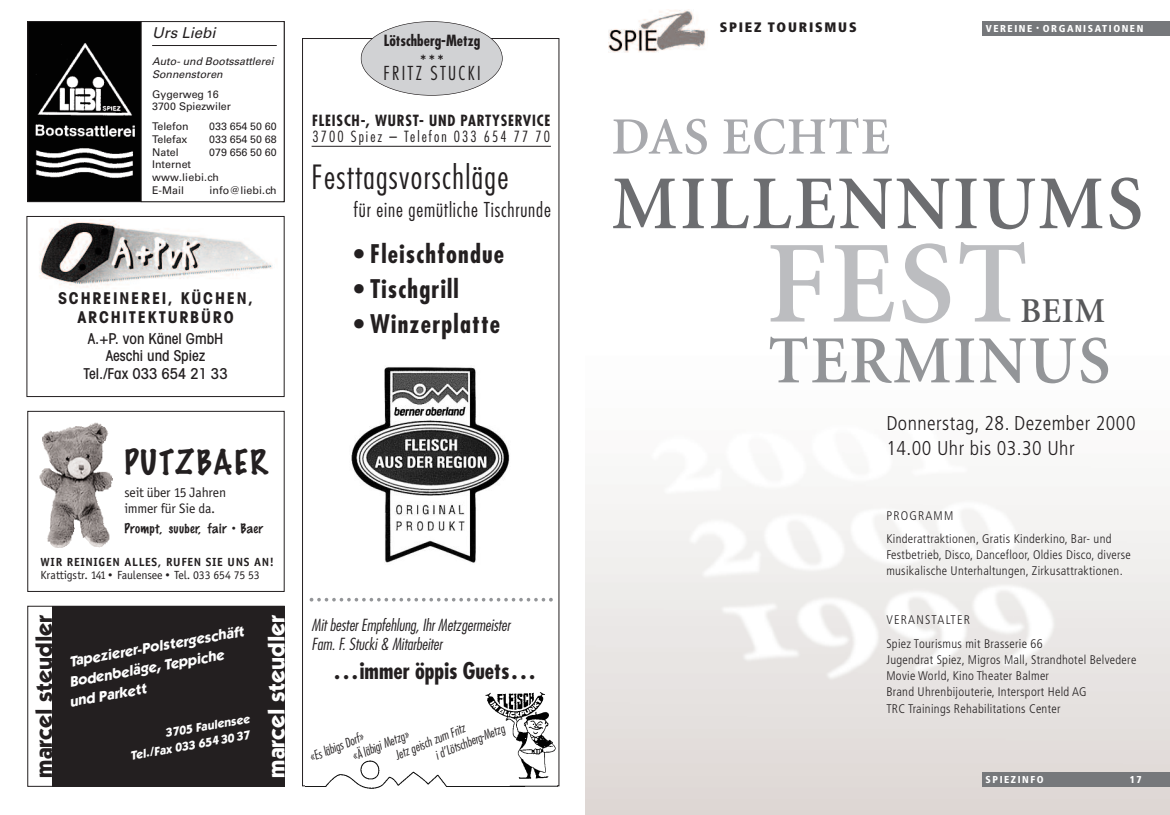
<style>
.page{position:relative;width:1170px;height:815px;background:#fff}
.page>*{position:absolute;margin:0;border:0;box-sizing:border-box;transform-origin:0 0}
.t1{font:600 117.5px "Minion";color:#bcbdc0}
.t2{font:600 76.25px "Minion";letter-spacing:.03em;color:#6c6d70}
.t3{font:600 67.5px "Minion";letter-spacing:.025em;color:#939598}
.t4{font:600 52.5px "Minion";letter-spacing:.025em;color:#a8a9ad}
.t5{font:600 35px "Minion";color:#57585a}
.t6{font:34.75px "Antares";letter-spacing:.08em;color:#231f20}
.t7{font:300 condensed 32.5px "Futura";letter-spacing:.04em;color:#231f20}
.t8{font:700 condensed 25px "Futura";letter-spacing:.05em;color:#231f20}
.t9{font:700 23.38px "Itc Kabel";color:#231f20}
.t10{font:700 23.38px "Itc Kabel";color:#fff}
.t11{font:700 condensed 22.5px "Futura";color:#231f20}
.t12{font:300 condensed 20px/25px "Frutiger";letter-spacing:.025em;color:#231f20}
.t13{font:300 condensed 20px "Futura";letter-spacing:.04em;color:#231f20}
.t14{font:300 condensed 18.75px "Futura";letter-spacing:.125em;color:#231f20}
.t15{font:italic 300 condensed 16.25px/19.4px "Futura";color:#231f20}
.t16{font:700 condensed 16.25px/18.8px "Avant Garde";letter-spacing:.11em;color:#231f20;text-align:center}
.t17{font:500 condensed 15px/17.5px "Avant Garde";color:#231f20;text-align:center}
.t18{font:700 condensed 15px "Futura";letter-spacing:.055em;color:#231f20}
.t19{font:300 condensed 15px "Futura";letter-spacing:.135em;color:#231f20}
.t20{font:700 condensed 15px/20px "Futura";color:#231f20;text-align:center}
.t21{font:italic 15px "Univers";color:#231f20}
.t22{font:italic 700 14.75px/19.8px "Itc Kabel";color:#fff}
.t23{font:900 condensed 13.75px "Frutiger";letter-spacing:.13em;color:#231f20}
.t24{font:13.62px/16.1px "Officina Sans";letter-spacing:-.015em;color:#231f20}
.t25{font:13.62px "Antares";letter-spacing:.04em;color:#231f20}
.t26{font:300 condensed 12.5px/16.2px "Frutiger";letter-spacing:.025em;color:#231f20}
.t27{font:italic 300 condensed 12.5px "Futura";color:#231f20}
.t28{font:italic 700 12.38px/16px "Itc Kabel";color:#fff;text-align:right}
.t29{font:11.75px/13px "Officina Sans";letter-spacing:-.01em;color:#231f20}
.t30{font:10.62px/12.8px "Univers";color:#231f20}
.t31{font:italic 10.62px/12.8px "Univers";color:#231f20}
.t32{font:900 condensed 10px "Frutiger";letter-spacing:.155em;color:#fff}
.s1{font-weight:700}
.s2{font-size:8.75px}
.s3{font-size:6.25px}
</style>
<div class="page">
<img style="left:608px;top:9px;width:98px;height:44px">
<div style="left:981px;top:21px;width:188px;height:14px;background:#76787b"></div>
<div style="left:981px;top:772px;width:188px;height:15px;background:#76787b"></div>
<img style="left:305px;top:692px;width:252px;height:97px">
<hr style="left:311px;top:146px;width:240px;height:1px;background:#231f20">
<svg style="left:309px;top:598px;width:243px;height:4px"></svg>
<div style="left:361px;top:22px;width:141px;height:73px;background:#d1d2d4;border-radius:50%"></div>
<img style="left:351px;top:367px;width:159px;height:196px">
<img style="left:39px;top:218px;width:234px;height:69px">
<div style="left:27px;top:216px;width:257px;height:181px;border:1px solid #231f20"></div>
<img style="left:29px;top:23px;width:112px;height:177px">
<div style="left:141px;top:21px;width:143px;height:181px;border:1px solid #231f20"></div>
<hr style="left:152px;top:45px;width:125px;height:1px;background:#231f20">
<div style="left:52px;top:606px;width:232px;height:181px;background:#231f20"></div>
<div style="left:27px;top:411px;width:257px;height:181px;border:1px solid #231f20"></div>
<img style="left:39px;top:422px;width:74px;height:126px">
<p class="t21" style="left:152px;top:27px;width:65px">Urs Liebi</p>
<p class="t31" style="left:152px;top:56px;width:123px">Auto- und Bootssattlerei<br>Sonnenstoren</p>
<p class="t30" style="left:152px;top:88px;width:80px">Gygerweg 16<br>3700 Spiezwiler</p>
<p class="t30" style="left:152px;top:121px;width:38px">Telefon</p>
<p class="t30" style="left:209px;top:121px;width:69px">033 654 50 60</p>
<p class="t30" style="left:152px;top:134px;width:37px">Telefax</p>
<p class="t30" style="left:209px;top:134px;width:69px">033 654 50 68</p>
<p class="t30" style="left:152px;top:146px;width:28px">Natel</p>
<p class="t30" style="left:209px;top:146px;width:69px">079 656 50 60</p>
<p class="t30" style="left:152px;top:159px;width:68px">Internet www.liebi.ch<br>E-Mail</p>
<p class="t30" style="left:209px;top:185px;width:69px">info@liebi.ch</p>
<h3 class="t16" style="left:58px;top:290px;width:196px">SCHREINEREI, KÜCHEN,<br>ARCHITEKTURBÜRO</h3>
<p class="t17" style="left:83px;top:331px;width:146px">A.+P. von Känel GmbH<br>Aeschi und Spiez<br>Tel./Fax 033 654 21 33</p>
<p class="t20" style="left:384px;top:32px;width:98px">Lötschberg-Metzg ***</p>
<h3 class="t14" style="left:383px;top:65px;width:99px">FRITZ STUCKI</h3>
<p class="t18" style="left:312px;top:114px;width:240px">FLEISCH-, WURST- UND PARTYSERVICE</p>
<p class="t19" style="left:312px;top:130px;width:239px">3700 Spiez – Telefon 033 654 77 70</p>
<h3 class="t7" style="left:311px;top:163px;width:198px">Festtagsvorschläge</h3>
<h3 class="t13" style="left:354px;top:201px;width:198px">für eine gemütliche Tischrunde</h3>
<h3 class="t8" style="left:354px;top:242px;width:152px">• Fleischfondue</h3>
<h3 class="t8" style="left:354px;top:277px;width:106px">• Tischgrill</h3>
<h3 class="t8" style="left:354px;top:312px;width:148px">• Winzerplatte</h3>
<h3 class="t6" style="left:124px;top:441px;width:144px">PUTZBAER</h3>
<p class="t24" style="left:124px;top:485px;width:103px">seit über 15 Jahren immer für Sie da.</p>
<p class="t25" style="left:124px;top:520px;width:140px">Prompt, suuber, fair • Baer</p>
<p class="t29" style="left:41px;top:556px;width:235px"><span class="s1">WIR REINIGEN ALLES, RUFEN SIE UNS AN!<br></span>Krattigstr. 141 <span class="s2">•</span> Faulensee <span class="s2">•</span> Tel. 033 654 75 53</p>
<h3 class="t9" style="left:36px;top:777px;width:164px;rotate:-90deg">marcel steudler</h3>
<p class="t22" style="left:61px;top:654px;width:185px;text-indent:7px;rotate:-10deg">Tapezierer-Polstergeschäft<br>Bodenbeläge, Teppiche und Parkett</p>
<p class="t28" style="left:126px;top:733px;width:125px;rotate:-10deg">3705 Faulensee<br>Tel./Fax 033 654 30 37</p>
<h3 class="t10" style="left:268px;top:777px;width:164px;rotate:-90deg">marcel steudler</h3>
<h3 class="t15" style="left:311px;top:616px;width:200px">Mit bester Empfehlung, Ihr Metzgermeister<br>Fam. F. Stucki &amp; Mitarbeiter</h3>
<h3 class="t11" style="left:334px;top:661px;width:202px">. . .immer öppis Guets. . .</h3>
<p class="t27" style="left:393px;top:751px;width:76px;rotate:-22deg">Jetz geisch zum Fritz</p>
<p class="t27" style="left:433px;top:750px;width:75px;rotate:-22deg">i d’Lötschberg-Metzg</p>
<p class="t27" style="left:350px;top:752px;width:62px;rotate:-22deg">«Ä läbigi Metzg»</p>
<p class="t27" style="left:308px;top:753px;width:59px;rotate:-22deg">«Es läbigs Dorf»</p>
<p class="t23" style="left:719px;top:21px;width:138px">SPIEZ TOURISMUS</p>
<p class="t32" style="left:985px;top:24px;width:159px">VEREINE <span class="s3">•</span> ORGANISATIONEN</p>
<h3 class="t4" style="left:611px;top:116px;width:280px">DAS ECHTE</h3>
<h2 class="t2" style="left:611px;top:174px;width:533px">MILLENNIUMS</h2>
<h1 class="t1" style="left:766px;top:238px;width:263px">FEST</h1>
<h3 class="t5" style="left:1020px;top:297px;width:86px">BEIM</h3>
<h3 class="t3" style="left:768px;top:334px;width:343px">TERMINUS</h3>
<h3 class="t12" style="left:886px;top:412px;width:251px">Donnerstag, 28. Dezember 2000<br>14.00 Uhr bis 03.30 Uhr</h3>
<p class="t26" style="left:886px;top:505px;width:227px;line-height:23.4px">PROGRAMM<br>Kinderattraktionen, Gratis Kinderkino, Bar- und</p>
<p class="t26" style="left:886px;top:548px;width:246px">Festbetrieb, Disco, Dancefloor, Oldies Disco, diverse musikalische Unterhaltungen, Zirkusattraktionen.</p>
<p class="t26" style="left:886px;top:609px;width:158px;line-height:23.4px">VERANSTALTER<br>Spiez Tourismus mit Brasserie 66</p>
<p class="t26" style="left:886px;top:652px;width:251px">Jugendrat Spiez, Migros Mall, Strandhotel Belvedere Movie World, Kino Theater Balmer<br>Brand Uhrenbijouterie, Intersport Held AG<br>TRC Trainings Rehabilitations Center</p>
<p class="t32" style="left:985px;top:775px;width:60px">SPIEZINFO</p>
<p class="t32" style="left:1129px;top:775px;width:13px">17</p>
</div>
